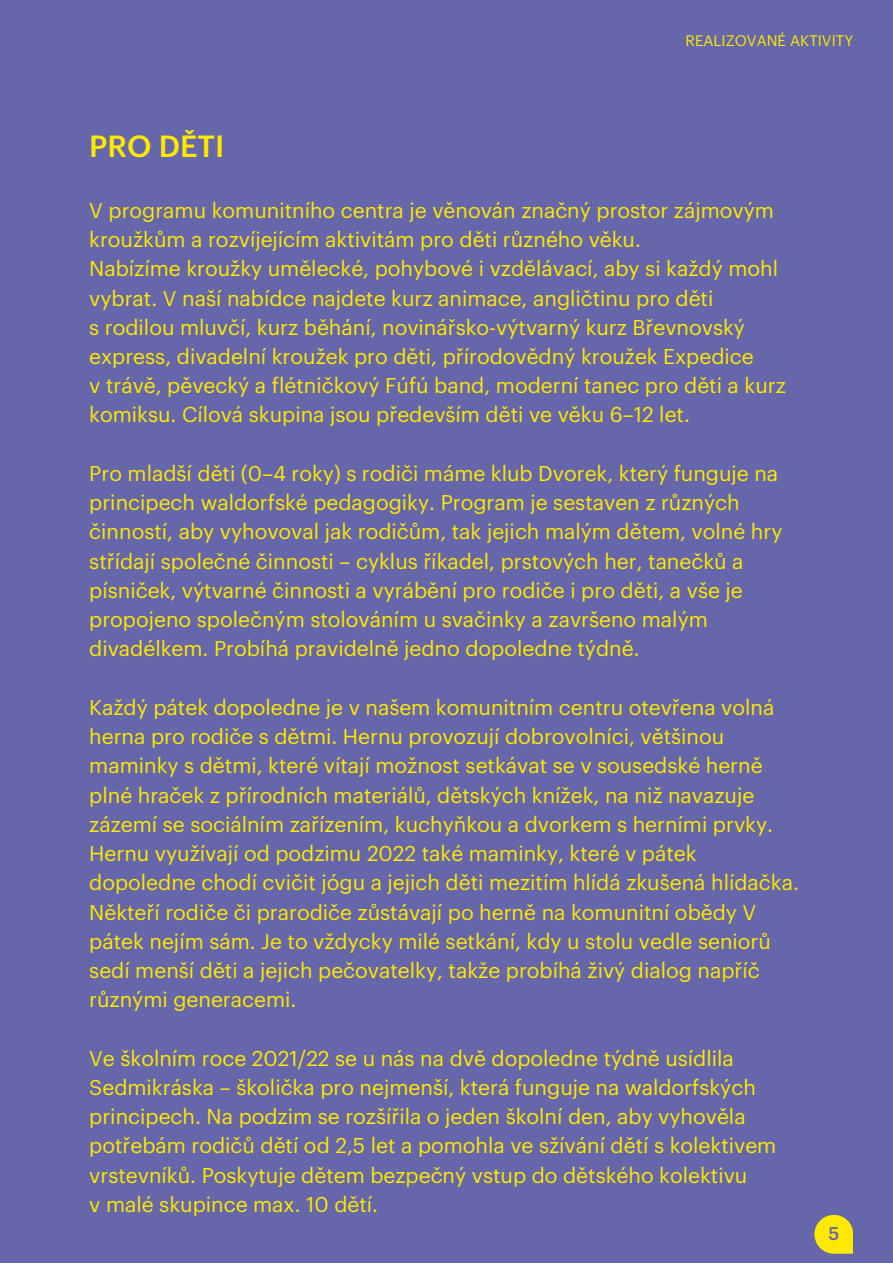
<style>
.page{position:relative;width:893px;height:1264px;background:#fff}
.page>*{position:absolute;margin:0;border:0;box-sizing:border-box;transform-origin:0 0}
.t1{font:500 30px "Graphik";color:#ffe900}
.t2{font:21px/29.2px "Graphik";color:#ffe900}
.t3{font:500 18px "Graphik";color:#6667ab}
.t4{font:15px "Graphik";color:#ffe900}
</style>
<div class="page">
<div style="left:0;top:0;width:892px;height:1262px;background:#6667ab"></div>
<svg style="left:814px;top:1215px;width:39px;height:38px"></svg>
<p class="t1" style="left:89px;top:132px;width:136px">PRO DĚTI</p>
<p class="t4" style="left:685px;top:34px;width:169px">REALIZOVANÉ AKTIVITY</p>
<p class="t2" style="left:89px;top:196px;width:686px">V programu komunitního centra je věnován značný prostor zájmovým kroužkům a rozvíjejícím aktivitám pro děti různého věku.</p>
<p class="t2" style="left:89px;top:255px;width:690px">Nabízíme kroužky umělecké, pohybové i vzdělávací, aby si každý mohl vybrat. V naší nabídce najdete kurz animace, angličtinu pro děti</p>
<p class="t2" style="left:89px;top:313px;width:666px">s rodilou mluvčí, kurz běhání, novinářsko-výtvarný kurz Břevnovský express, divadelní kroužek pro děti, přírodovědný kroužek Expedice</p>
<p class="t2" style="left:89px;top:372px;width:698px">v trávě, pěvecký a flétničkový Fúfú band, moderní tanec pro děti a kurz komiksu. Cílová skupina jsou především děti ve věku 6–12 let.</p>
<p class="t2" style="left:89px;top:459px;width:694px">Pro mladší děti (0–4 roky) s rodiči máme klub Dvorek, který funguje na principech waldorfské pedagogiky. Program je sestaven z různých činností, aby vyhovoval jak rodičům, tak jejich malým dětem, volné hry střídají společné činnosti – cyklus říkadel, prstových her, tanečků a písniček, výtvarné činnosti a vyrábění pro rodiče i pro děti, a vše je propojeno společným stolováním u svačinky a završeno malým divadélkem. Probíhá pravidelně jedno dopoledne týdně.</p>
<p class="t2" style="left:89px;top:693px;width:686px">Každý pátek dopoledne je v našem komunitním centru otevřena volná herna pro rodiče s dětmi. Hernu provozují dobrovolníci, většinou maminky s dětmi, které vítají možnost setkávat se v sousedské herně plné hraček z přírodních materiálů, dětských knížek, na niž navazuje zázemí se sociálním zařízením, kuchyňkou a dvorkem s herními prvky.</p>
<p class="t2" style="left:89px;top:839px;width:711px">Hernu využívají od podzimu 2022 také maminky, které v pátek dopoledne chodí cvičit jógu a jejich děti mezitím hlídá zkušená hlídačka.<br>Někteří rodiče či prarodiče zůstávají po herně na komunitní obědy V pátek nejím sám. Je to vždycky milé setkání, kdy u stolu vedle seniorů sedí menší děti a jejich pečovatelky, takže probíhá živý dialog napříč různými generacemi.</p>
<p class="t2" style="left:89px;top:1044px;width:646px">Ve školním roce 2021/22 se u nás na dvě dopoledne týdně usídlila</p>
<p class="t2" style="left:89px;top:1073px;width:688px">Sedmikráska – školička pro nejmenší, která funguje na waldorfských principech. Na podzim se rozšířila o jeden školní den, aby vyhověla potřebám rodičů dětí od 2,5 let a pomohla ve sžívání dětí s kolektivem vrstevníků. Poskytuje dětem bezpečný vstup do dětského kolektivu</p>
<p class="t2" style="left:89px;top:1190px;width:290px">v malé skupince max. 10 dětí.</p>
<p class="t3" style="left:828px;top:1225px;width:12px">5</p>
</div>
